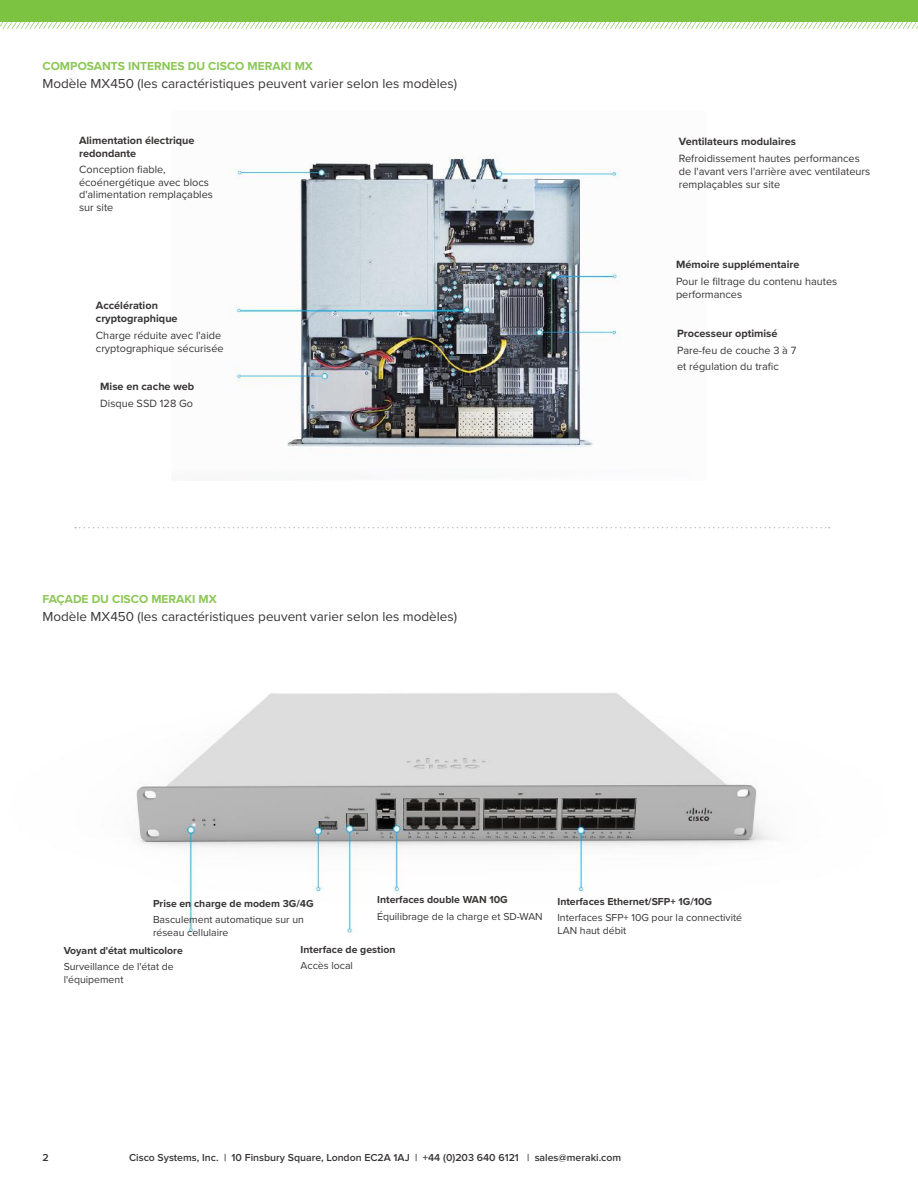
<style>
.page{position:relative;width:918px;height:1188px;background:#fff}
.page>*{position:absolute;margin:0;border:0;box-sizing:border-box;transform-origin:0 0}
.t1{font:13.5px "Proxima Nova";color:#393535}
.t2{font:700 12px "Proxima Nova";color:#8bc754}
.t3{font:10.95px/13px "Proxima Nova";color:#393535}
.t4{font:700 10.95px/13px "Proxima Nova";color:#393535}
.t5{font:10.5px/12.6px "Proxima Nova";color:#393535}
.t6{font:700 10.5px "Proxima Nova";color:#393535}
.t7{font:600 10.5px "Proxima Nova";color:#393535}
</style>
<div class="page">
<div style="left:0;top:0;width:918px;height:22px;background:#7bc341"></div>
<svg style="left:0;top:22px;width:918px;height:7px"></svg>
<img style="left:136px;top:693px;width:638px;height:240px">
<img style="left:234px;top:156px;width:387px;height:293px">
<svg style="left:75px;top:527px;width:755px;height:1px"></svg>
<p class="t2" style="left:43px;top:57px;width:272px">COMPOSANTS INTERNES DU CISCO MERAKI MX</p>
<p class="t1" style="left:43px;top:74px;width:416px">Modèle MX450 (les caractéristiques peuvent varier selon les modèles)</p>
<p class="t4" style="left:79px;top:133px;width:117px">Alimentation électrique redondante</p>
<p class="t3" style="left:79px;top:163px;width:135px;line-height:12.5px">Conception fiable, écoénergétique avec blocs d'alimentation remplaçables sur site</p>
<p class="t4" style="left:96px;top:298px;width:83px">Accélération cryptographique</p>
<p class="t3" style="left:96px;top:328px;width:129px">Charge réduite avec l'aide cryptographique sécurisée</p>
<p class="t4" style="left:100px;top:380px;width:96px">Mise en cache web</p>
<p class="t3" style="left:100px;top:396px;width:94px">Disque SSD 128 Go</p>
<p class="t2" style="left:43px;top:591px;width:176px">FAÇADE DU CISCO MERAKI MX</p>
<p class="t1" style="left:43px;top:607px;width:416px">Modèle MX450 (les caractéristiques peuvent varier selon les modèles)</p>
<p class="t4" style="left:679px;top:134px;width:119px">Ventilateurs modulaires</p>
<p class="t3" style="left:679px;top:151px;width:193px">Refroidissement hautes performances de l'avant vers l'arrière avec ventilateurs remplaçables sur site</p>
<p class="t4" style="left:676px;top:258px;width:125px">Mémoire supplémentaire</p>
<p class="t3" style="left:676px;top:274px;width:163px">Pour le filtrage du contenu hautes performances</p>
<p class="t4" style="left:677px;top:327px;width:102px">Processeur optimisé</p>
<p class="t3" style="left:677px;top:342px;width:121px;line-height:16px">Pare-feu de couche 3 à 7 et régulation du trafic</p>
<p class="t6" style="left:153px;top:896px;width:162px">Prise en charge de modem 3G/4G</p>
<p class="t5" style="left:153px;top:913px;width:152px">Basculement automatique sur un réseau cellulaire</p>
<p class="t6" style="left:377px;top:892px;width:132px">Interfaces double WAN 10G</p>
<p class="t5" style="left:377px;top:909px;width:167px">Équilibrage de la charge et SD-WAN</p>
<p class="t6" style="left:64px;top:943px;width:121px">Voyant d'état multicolore</p>
<p class="t5" style="left:64px;top:960px;width:112px">Surveillance de l'état de l'équipement</p>
<p class="t6" style="left:301px;top:942px;width:96px">Interface de gestion</p>
<p class="t5" style="left:301px;top:959px;width:54px">Accès local</p>
<p class="t6" style="left:557px;top:894px;width:156px">Interfaces Ethernet/SFP+ 1G/10G</p>
<p class="t5" style="left:557px;top:911px;width:186px">Interfaces SFP+ 10G pour la connectivité<br>LAN haut débit</p>
<p class="t7" style="left:43px;top:1152px;width:8px">2</p>
<p class="t7" style="left:129px;top:1151px;width:494px">Cisco Systems, Inc. | 10 Finsbury Square, London EC2A 1AJ | +44 (0)203 640 6121 | sales@meraki.com</p>
</div>
